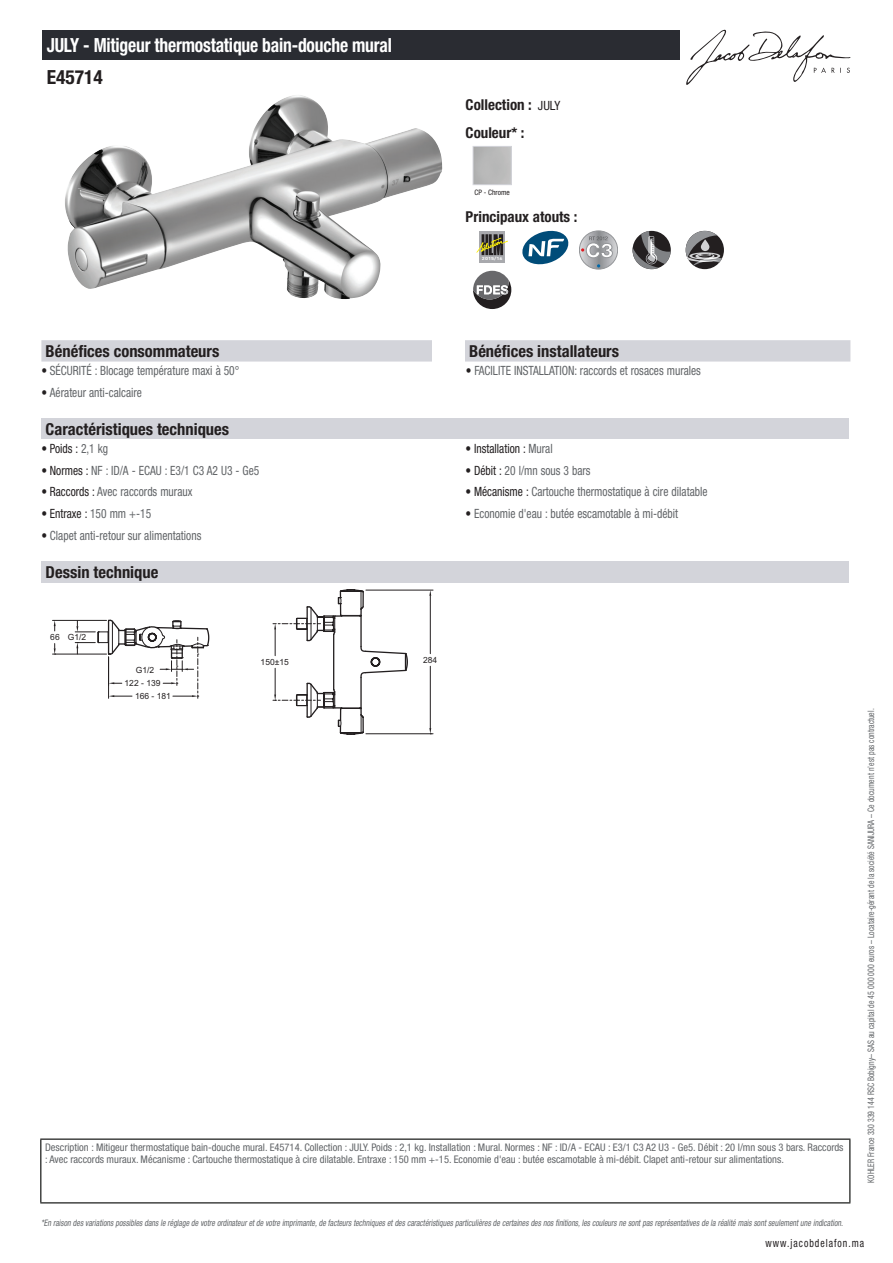
<style>
.page{position:relative;width:893px;height:1263px;background:#fff}
.page>*{position:absolute;margin:0;border:0;box-sizing:border-box;transform-origin:0 0}
.t1{font:700 condensed 19.5px "Helvetica Neue LT Std";letter-spacing:-.01em;color:#fff;scale:.9 1}
.t2{font:700 condensed 19.5px "Helvetica Neue LT Std";color:#231f20}
.t3{font:700 condensed 16.5px "Helvetica Neue LT Std";color:#231f20}
.t4{font:700 condensed 15px/27.8px "Helvetica Neue LT Std";color:#231f20}
.t5{font:condensed 12.75px "Helvetica Neue LT Std";color:#626568;scale:.9 1}
.t6{font:condensed 12.75px "Helvetica Neue LT Std";color:#231f20;scale:.9 1}
.t7{font:condensed 11.25px "Helvetica Neue LT Std";letter-spacing:.1em;color:#231f20;scale:.87 1}
.t8{font:condensed 10.5px/12px "Helvetica Neue LT Std";color:#626568}
.t9{font:italic condensed 9px "Helvetica Neue LT Std";color:#626568;scale:.87 1}
.t10{font:condensed 9px "Helvetica Neue LT Std";color:#626568;scale:.87 1}
.t11{font:8.55px "Arial";color:#231f20}
.t12{font:condensed 7.5px "Helvetica Neue LT Std";color:#231f20}
.t13{font:700 4.2px "DIN";color:#fff;scale:1.34 1}
.s1{font-weight:400;font-size:12.75px}
.s2{color:#231f20}
.s3{color:#626568}
</style>
<div class="page">
<svg style="left:686px;top:30px;width:164px;height:55px"></svg>
<img style="left:65px;top:95px;width:377px;height:204px">
<div style="left:473px;top:146px;width:39px;height:39px;border:1px solid #d3d4da"></div>
<div style="left:480px;top:231px;width:25px;height:31px;background:#a8a9ad"></div>
<svg style="left:476px;top:234px;width:32px;height:21px"></svg>
<svg style="left:522px;top:231px;width:46px;height:33px"></svg>
<svg style="left:579px;top:231px;width:39px;height:38px"></svg>
<div style="left:579px;top:231px;width:39px;height:38px;border:1px solid #939598;border-radius:50%"></div>
<svg style="left:581px;top:236px;width:31px;height:22px"></svg>
<svg style="left:632px;top:231px;width:39px;height:38px"></svg>
<div style="left:686px;top:231px;width:38px;height:38px;background:#231f20;border-radius:50%"></div>
<svg style="left:686px;top:231px;width:36px;height:35px"></svg>
<svg style="left:473px;top:271px;width:38px;height:38px"></svg>
<div style="left:41px;top:340px;width:809px;height:22px;background:#d3d4da"></div>
<div style="left:432px;top:340px;width:33px;height:22px;background:#fff"></div>
<div style="left:41px;top:418px;width:808px;height:21px;background:#d3d4da"></div>
<div style="left:41px;top:561px;width:808px;height:22px;background:#d3d4da"></div>
<hr style="left:53px;top:620px;width:54px;height:1px;background:#231f20">
<hr style="left:53px;top:654px;width:54px;height:1px;background:#231f20">
<svg style="left:54px;top:620px;width:2px;height:11px"></svg>
<svg style="left:54px;top:643px;width:2px;height:12px"></svg>
<svg style="left:75px;top:589px;width:358px;height:146px"></svg>
<div style="left:43px;top:30px;width:637px;height:30px;background:#2a2c32"></div>
<hr style="left:40px;top:1138px;width:810px;height:2px;background:#040503">
<hr style="left:40px;top:1140px;width:1px;height:62px;background:#040503">
<hr style="left:849px;top:1140px;width:1px;height:62px;background:#040503">
<hr style="left:40px;top:1202px;width:810px;height:1px;background:#040503">
<h1 class="t1" style="left:47px;top:33px;width:385px">JULY - Mitigeur thermostatique bain-douche mural</h1>
<h1 class="t2" style="left:47px;top:65px;width:58px">E45714</h1>
<h3 class="t4" style="left:466px;top:90px;width:96px">Collection : <span class="s1">JULY<br></span>Couleur* :</h3>
<p class="t12" style="left:474px;top:188px;width:37px">CP - Chrome</p>
<h3 class="t4" style="left:466px;top:203px;width:113px">Principaux atouts :</h3>
<p class="t13" style="left:482px;top:256px;width:17px">2015/16</p>
<h2 class="t3" style="left:46px;top:341px;width:175px">Bénéfices consommateurs</h2>
<h2 class="t3" style="left:469px;top:341px;width:151px">Bénéfices installateurs</h2>
<p class="t5" style="left:41px;top:363px;width:222px"><span class="s2">•</span> SÉCURITÉ : Blocage température maxi à 50°</p>
<p class="t5" style="left:466px;top:363px;width:263px"><span class="s2">•</span> FACILITE INSTALLATION: raccords et rosaces murales</p>
<p class="t5" style="left:41px;top:385px;width:113px"><span class="s2">•</span> Aérateur anti-calcaire</p>
<h2 class="t3" style="left:46px;top:419px;width:185px">Caractéristiques techniques</h2>
<p class="t6" style="left:41px;top:441px;width:76px">• Poids : <span class="s3">2,1 kg</span></p>
<p class="t6" style="left:466px;top:441px;width:98px">• Installation : <span class="s3">Mural</span></p>
<p class="t5" style="left:41px;top:463px;width:244px"><span class="s2">• Normes :</span> NF : ID/A - ECAU : E3/1 C3 A2 U3 - Ge5</p>
<p class="t5" style="left:466px;top:463px;width:140px"><span class="s2">• Débit :</span> 20 l/mn sous 3 bars</p>
<p class="t5" style="left:41px;top:484px;width:169px"><span class="s2">• Raccords :</span> Avec raccords muraux</p>
<p class="t5" style="left:466px;top:484px;width:270px"><span class="s2">• Mécanisme :</span> Cartouche thermostatique à cire dilatable</p>
<p class="t6" style="left:41px;top:506px;width:124px">• Entraxe : <span class="s3">150 mm +-15</span></p>
<p class="t5" style="left:466px;top:506px;width:238px"><span class="s2">•</span> Economie d'eau : butée escamotable à mi-débit</p>
<p class="t5" style="left:41px;top:528px;width:179px"><span class="s2">•</span> Clapet anti-retour sur alimentations</p>
<h2 class="t3" style="left:46px;top:562px;width:114px">Dessin technique</h2>
<p class="t11" style="left:50px;top:632px;width:38px">66 G1/2</p>
<p class="t11" style="left:136px;top:664px;width:20px">G1/2</p>
<p class="t11" style="left:125px;top:678px;width:37px">122 - 139</p>
<p class="t11" style="left:135px;top:691px;width:37px">166 - 181</p>
<p class="t11" style="left:261px;top:656px;width:30px">150±15</p>
<p class="t11" style="left:423px;top:654px;width:16px">284</p>
<p class="t8" style="left:45px;top:1141px;width:800px">Description : Mitigeur thermostatique bain-douche mural. E45714. Collection : JULY. Poids : 2,1 kg. Installation : Mural. Normes : NF : ID/A - ECAU : E3/1 C3 A2 U3 - Ge5. Débit : 20 l/mn sous 3 bars. Raccords : Avec raccords muraux. Mécanisme : Cartouche thermostatique à cire dilatable. Entraxe : 150 mm +-15. Economie d'eau : butée escamotable à mi-débit. Clapet anti-retour sur alimentations.</p>
<p class="t10" style="left:866px;top:1183px;width:547px;rotate:-90deg">KOHLER France 330 339 144 RSC Bobigny– SAS au capital de 45 000 000 euros – Locataire-gérant de la société SANIJURA – Ce document n’est pas contractuel.</p>
<p class="t9" style="left:41px;top:1217px;width:925px">*En raison desvariationspossiblesdansle réglage de votre ordinateuretde votre imprimante,de facteurstechniquesetdescaractéristiquesparticulièresde certainesdesnosfinitions,lescouleursne sontpasreprésentativesde la réalité maissontseulementune indication.</p>
<p class="t7" style="left:766px;top:1237px;width:115px">www.jacobdelafon.ma</p>
</div>
